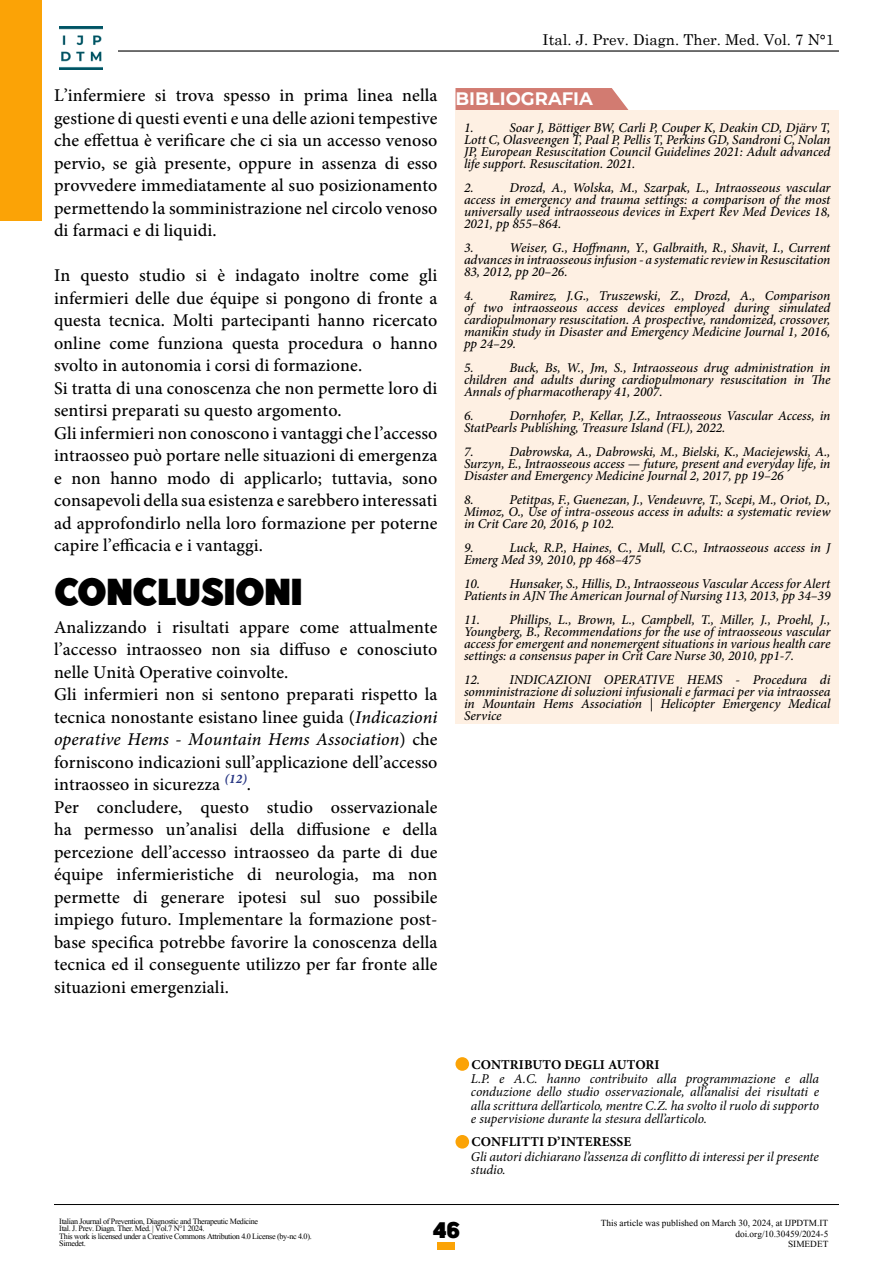
<style>
.page{position:relative;width:893px;height:1263px;background:#fff}
.page>*{position:absolute;margin:0;border:0;box-sizing:border-box;transform-origin:0 0}
.t1{font:700 37.5px "Point Panther DEMO";letter-spacing:-.02em;color:#000}
.t2{font:700 22.5px "Point Panther DEMO";color:#000}
.t3{font:500 18px/22.5px "Minion Pro";letter-spacing:.005em;color:#000;text-align:justify}
.t4{font:700 18px "Montserrat";color:#fff}
.t5{font:15px "Century Schoolbook";color:#000}
.bibliografia{font:italic 500 13.5px/12px "Minion Pro";letter-spacing:-.005em;color:#000;text-align:justify}
.t6{font:italic 13.5px/13.5px "Minion Pro";letter-spacing:-.01em;color:#000}
.t7{font:700 13.5px "Minion Pro";letter-spacing:.005em;color:#000}
.t8{font:12px "Kokila";color:#000}
.t9{font:10.5px/7.5px "Kokila";letter-spacing:-.03em;color:#000}
.s1{font-style:italic}
</style>
<div class="page">
<hr style="left:54px;top:1204px;width:785px;height:1px;background:#000">
<div style="left:438px;top:1243px;width:17px;height:7px;background:#fba306"></div>
<div style="left:0;top:0;width:42px;height:221px;background:#fba306"></div>
<hr style="left:118px;top:50px;width:721px;height:2px;background:#000">
<img style="left:59px;top:26px;width:44px;height:44px">
<div style="left:455px;top:88px;width:174px;height:22px;background:#d27b71"></div>
<div style="left:455px;top:110px;width:384px;height:614px;background:#fef0e3"></div>
<div style="left:455px;top:1135px;width:14px;height:13px;background:#fba306;border-radius:50%"></div>
<div style="left:455px;top:1057px;width:14px;height:14px;background:#fba306;border-radius:50%"></div>
<p class="t3" style="left:54px;top:84px;width:385px">L’infermiere si trova spesso in prima linea nella gestione di questi eventi e una delle azioni tempestive che effettua è verificare che ci sia un accesso venoso pervio, se già presente, oppure in assenza di esso provvedere immediatamente al suo posizionamento permettendo la somministrazione nel circolo venoso di farmaci e di liquidi.</p>
<p class="t3" style="left:54px;top:264px;width:385px">In questo studio si è indagato inoltre come gli infermieri delle due équipe si pongono di fronte a questa tecnica. Molti partecipanti hanno ricercato online come funziona questa procedura o hanno svolto in autonomia i corsi di formazione.</p>
<p class="t3" style="left:54px;top:377px;width:385px">Si tratta di una conoscenza che non permette loro di sentirsi preparati su questo argomento.</p>
<p class="t3" style="left:54px;top:422px;width:385px">Gli infermieri non conoscono i vantaggi che l’accesso intraosseo può portare nelle situazioni di emergenza e non hanno modo di applicarlo; tuttavia, sono consapevoli della sua esistenza e sarebbero interessati ad approfondirlo nella loro formazione per poterne capire l’efficacia e i vantaggi.</p>
<p class="t1" style="left:54px;top:570px;width:251px">CONCLUSIONI</p>
<p class="t3" style="left:54px;top:616px;width:385px">Analizzando i risultati appare come attualmente l’accesso intraosseo non sia diffuso e conosciuto nelle Unità Operative coinvolte.</p>
<p class="t3" style="left:54px;top:683px;width:385px">Gli infermieri non si sentono preparati rispetto la tecnica nonostante esistano linee guida (<span class="s1">Indicazioni operative Hems - Mountain Hems Association</span>) che forniscono indicazioni sull’applicazione dell’accesso intraosseo in sicurezza <sup>(12)</sup>.</p>
<p class="t3" style="left:54px;top:796px;width:385px">Per concludere, questo studio osservazionale ha permesso un’analisi della diffusione e della percezione dell’accesso intraosseo da parte di due équipe infermieristiche di neurologia, ma non permette di generare ipotesi sul suo possibile impiego futuro. Implementare la formazione post&shy;base specifica potrebbe favorire la conoscenza della tecnica ed il conseguente utilizzo per far fronte alle situazioni emergenziali.</p>
<p class="t5" style="left:543px;top:27px;width:293px">Ital. J. Prev. Diagn. Ther. Med. Vol. 7 N°1</p>
<p class="t4" style="left:455px;top:86px;width:139px">BIBLIOGRAFIA</p>
<p class="bibliografia" style="left:464px;top:122px;width:11px">1.</p>
<p class="bibliografia" style="left:464px;top:122px;width:368px;text-indent:45px">Soar J, Böttiger BW, Carli P, Couper K, Deakin CD, Djärv T, Lott C, Olasveengen T, Paal P, Pellis T, Perkins GD, Sandroni C, Nolan JP, European Resuscitation Council Guidelines 2021: Adult advanced life support. Resuscitation. 2021.</p>
<p class="bibliografia" style="left:464px;top:182px;width:11px">2.</p>
<p class="bibliografia" style="left:464px;top:182px;width:368px;text-indent:45px">Drozd, A., Wolska, M., Szarpak, L., Intraosseous vascular access in emergency and trauma settings: a comparison of the most universally used intraosseous devices in Expert Rev Med Devices 18, 2021, pp 855–864.</p>
<p class="bibliografia" style="left:464px;top:242px;width:11px">3.</p>
<p class="bibliografia" style="left:464px;top:242px;width:368px;text-indent:45px">Weiser, G., Hoffmann, Y., Galbraith, R., Shavit, I., Current advances in intraosseous infusion - a systematic review in Resuscitation 83, 2012, pp 20–26.</p>
<p class="bibliografia" style="left:464px;top:290px;width:11px">4.</p>
<p class="bibliografia" style="left:464px;top:290px;width:368px;text-indent:45px">Ramirez, J.G., Truszewski, Z., Drozd, A., Comparison of two intraosseous access devices employed during simulated cardiopulmonary resuscitation. A prospective, randomized, crossover, manikin study in Disaster and Emergency Medicine Journal 1, 2016, pp 24–29.</p>
<p class="bibliografia" style="left:464px;top:362px;width:11px">5.</p>
<p class="bibliografia" style="left:464px;top:362px;width:368px;text-indent:45px">Buck, Bs, W., Jm, S., Intraosseous drug administration in children and adults during cardiopulmonary resuscitation in The Annals of pharmacotherapy 41, 2007.</p>
<p class="bibliografia" style="left:464px;top:410px;width:11px">6.</p>
<p class="bibliografia" style="left:464px;top:410px;width:368px;text-indent:45px">Dornhofer, P., Kellar, J.Z., Intraosseous Vascular Access, in<br>StatPearls Publishing, Treasure Island (FL), 2022.</p>
<p class="bibliografia" style="left:464px;top:446px;width:11px">7.</p>
<p class="bibliografia" style="left:464px;top:446px;width:368px;text-indent:45px">Dabrowska, A., Dabrowski, M., Bielski, K., Maciejewski, A., Surzyn, E., Intraosseous access — future, present and everyday life, in Disaster and Emergency Medicine Journal 2, 2017, pp 19–26</p>
<p class="bibliografia" style="left:464px;top:494px;width:11px">8.</p>
<p class="bibliografia" style="left:464px;top:494px;width:368px;text-indent:45px">Petitpas, F., Guenezan, J., Vendeuvre, T., Scepi, M., Oriot, D., Mimoz, O., Use of intra-osseous access in adults: a systematic review in Crit Care 20, 2016, p 102.</p>
<p class="bibliografia" style="left:464px;top:542px;width:11px">9.</p>
<p class="bibliografia" style="left:464px;top:542px;width:368px;text-indent:45px">Luck, R.P., Haines, C., Mull, C.C., Intraosseous access in J<br>Emerg Med 39, 2010, pp 468–475</p>
<p class="bibliografia" style="left:464px;top:578px;width:368px">10. Hunsaker, S., Hillis, D., Intraosseous Vascular Access for Alert<br>Patients in AJN The American Journal of Nursing 113, 2013, pp 34–39</p>
<p class="bibliografia" style="left:464px;top:614px;width:368px">11. Phillips, L., Brown, L., Campbell, T., Miller, J., Proehl, J., Youngberg, B., Recommendations for the use of intraosseous vascular access for emergent and nonemergent situations in various health care settings: a consensus paper in Crit Care Nurse 30, 2010, pp1-7.</p>
<p class="bibliografia" style="left:464px;top:674px;width:368px">12. INDICAZIONI OPERATIVE HEMS - Procedura di somministrazione di soluzioni infusionali e farmaci per via intraossea in Mountain Hems Association | Helicopter Emergency Medical Service</p>
<p class="t7" style="left:472px;top:1055px;width:190px">CONTRIBUTO DEGLI AUTORI</p>
<p class="t6" style="left:471px;top:1072px;width:350px;text-align:justify">L.P. e A.C. hanno contribuito alla programmazione e alla conduzione dello studio osservazionale, all’analisi dei risultati e alla scrittura dell’articolo, mentre C.Z. ha svolto il ruolo di supporto e supervisione durante la stesura dell’articolo.</p>
<p class="t7" style="left:472px;top:1132px;width:161px">CONFLITTI D’INTERESSE</p>
<p class="t6" style="left:471px;top:1149px;width:350px">Gli autori dichiarano l’assenza di conflitto di interessi per il presente studio.</p>
<p class="t9" style="left:59px;top:1217px;width:254px">Italian Journal of Prevention, Diagnostic and Therapeutic Medicine<br>Ital. J. Prev. Diagn. Ther. Med. | Vol.7 N°1 2024.<br>This work is licensed under a Creative Commons Attribution 4.0 License (by-nc 4.0).<br>Simedet.</p>
<h2 class="t2" style="left:433px;top:1217px;width:29px">46</h2>
<p class="t8" style="left:601px;top:1216px;width:229px">This article was published on March 30, 2024, at IJPDTM.IT</p>
<p class="t8" style="left:735px;top:1226px;width:94px">doi.org/10.30459/2024-5</p>
<p class="t8" style="left:788px;top:1237px;width:42px">SIMEDET</p>
</div>
